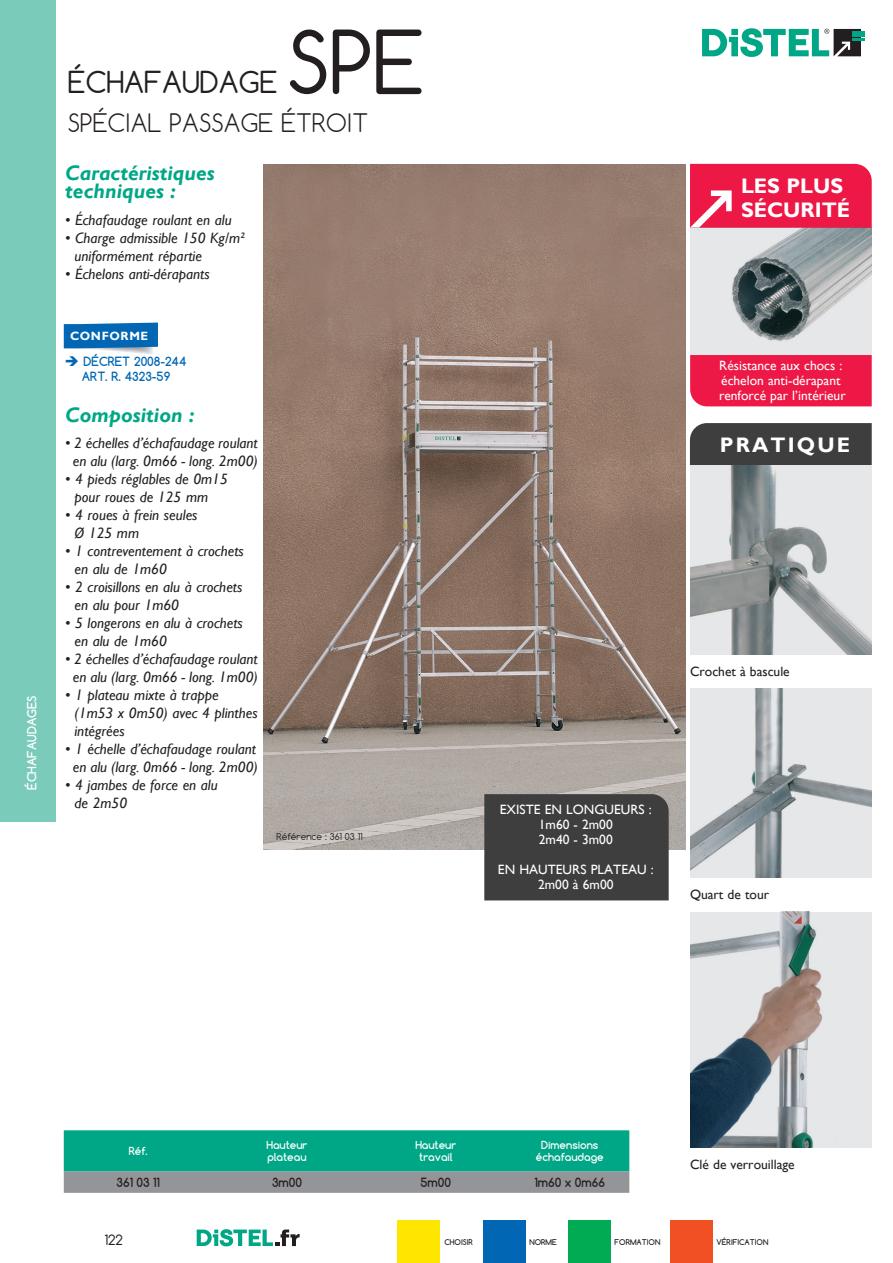
<style>
.page{position:relative;width:893px;height:1263px;background:#fff}
.page>*{position:absolute;margin:0;border:0;box-sizing:border-box;transform-origin:0 0}
.t1{font:82.65px "Comfortaa";color:#231f20}
.t2{font:28.5px "Comfortaa";color:#231f20}
.t3{font:300 24px "Comfortaa";color:#231f20}
.t4{font:italic 700 21px/18px "Gill Sans";color:#00a786}
.t5{font:700 21px/24px "Gill Sans";color:#fff}
.t6{font:700 21px "Gill Sans";letter-spacing:.1em;color:#fff}
.t7{font:italic 15px/18px "Gill Sans";color:#231f20}
.t8{font:13.5px/15px "Gill Sans";color:#fff;text-align:center}
.t9{font:13.5px "Gill Sans";color:#231f20}
.t10{font:13.5px "Comfortaa";color:#231f20}
.t11{font:700 12px/14.4px "Comfortaa";color:#0166b3;text-align:center}
.t12{font:700 12px "Comfortaa";color:#231f20}
.t13{font:700 12px "Comfortaa";color:#fff}
.t14{font:700 12px "Gill Sans";letter-spacing:.05em;color:#fff}
.t15{font:700 10.5px/12.6px "Comfortaa";color:#fff;text-align:center}
.t16{font:9px "Comfortaa";color:#231f20}
.t17{font:700 7.5px "Comfortaa";color:#231f20}
</style>
<div class="page">
<div style="left:398px;top:1220px;width:42px;height:43px;background:#ffe601"></div>
<div style="left:483px;top:1220px;width:42px;height:43px;background:#0166b3"></div>
<div style="left:568px;top:1220px;width:42px;height:43px;background:#00ab54"></div>
<div style="left:670px;top:1220px;width:42px;height:43px;background:#f05022"></div>
<div style="left:0;top:0;width:55px;height:822px;background:#7bcbbb"></div>
<svg style="left:702px;top:28px;width:163px;height:29px"></svg>
<svg style="left:197px;top:1229px;width:103px;height:17px"></svg>
<img style="left:263px;top:165px;width:422px;height:684px">
<div style="left:690px;top:355px;width:182px;height:51px;background:#ed1845"></div>
<div style="left:690px;top:164px;width:182px;height:64px;background:#ed1845"></div>
<svg style="left:690px;top:228px;width:182px;height:127px;background:#b4b9bb"></svg>
<div style="left:690px;top:423px;width:182px;height:43px;background:#3e3e3f"></div>
<svg style="left:690px;top:466px;width:182px;height:189px;background:#bbbfc0"></svg>
<svg style="left:690px;top:689px;width:182px;height:189px;background:#ced1d4"></svg>
<svg style="left:690px;top:912px;width:182px;height:235px;background:#b4b8bb"></svg>
<svg style="left:64px;top:323px;width:94px;height:31px;background:#3382be"></svg>
<svg style="left:64px;top:1130px;width:565px;height:63px;background:#34a18d"></svg>
<div style="left:484px;top:794px;width:185px;height:106px;background:#3e3e3f"></div>
<p class="t13" style="left:24px;top:790px;width:96px;rotate:-90deg">ÉCHAFAUDAGES</p>
<h2 class="t2" style="left:68px;top:64px;width:211px">ÉCHAFAUDAGE</h2>
<h1 class="t1" style="left:287px;top:10px;width:140px">SPE</h1>
<h3 class="t3" style="left:68px;top:108px;width:302px">SPÉCIAL PASSAGE ÉTROIT</h3>
<h3 class="t4" style="left:65px;top:164px;width:151px">Caractéristiques techniques :</h3>
<p class="t7" style="left:65px;top:211px;width:168px">• Échafaudage roulant en alu</p>
<p class="t7" style="left:74px;top:229px;width:172px;text-indent:-9px">• Charge admissible 150 Kg/m² uniformément répartie</p>
<p class="t7" style="left:65px;top:265px;width:146px">• Échelons anti-dérapants</p>
<p class="t14" style="left:70px;top:328px;width:80px">CONFORME</p>
<p class="t11" style="left:65px;top:354px;width:123px">➔ DÉCRET 2008-244<br>ART. R. 4323-59</p>
<h3 class="t4" style="left:65px;top:406px;width:131px">Composition :</h3>
<p class="t7" style="left:65px;top:435px;width:194px;text-align:center">• 2 échelles d’échafaudage roulant en alu (larg. 0m66 - long. 2m00)</p>
<p class="t7" style="left:74px;top:471px;width:155px;text-indent:-9px">• 4 pieds réglables de 0m15 pour roues de 125 mm</p>
<p class="t7" style="left:74px;top:507px;width:125px;text-indent:-9px">• 4 roues à frein seules<br>Ø 125 mm</p>
<p class="t7" style="left:74px;top:543px;width:171px;text-indent:-9px">• 1 contreventement à crochets en alu de 1m60</p>
<p class="t7" style="left:74px;top:579px;width:169px;text-indent:-9px">• 2 croisillons en alu à crochets en alu pour 1m60</p>
<p class="t7" style="left:74px;top:615px;width:170px;text-indent:-9px">• 5 longerons en alu à crochets en alu de 1m60</p>
<p class="t7" style="left:65px;top:651px;width:194px;text-align:center">• 2 échelles d’échafaudage roulant en alu (larg. 0m66 - long. 1m00)</p>
<p class="t7" style="left:74px;top:687px;width:185px;text-indent:-9px">• 1 plateau mixte à trappe (1m53 x 0m50) avec 4 plinthes intégrées</p>
<p class="t7" style="left:65px;top:741px;width:194px;text-align:center">• 1 échelle d’échafaudage roulant en alu (larg. 0m66 - long. 2m00)</p>
<p class="t7" style="left:74px;top:777px;width:145px;text-indent:-9px">• 4 jambes de force en alu de 2m50</p>
<p class="t16" style="left:276px;top:830px;width:88px">Référence : 361 03 11</p>
<h3 class="t5" style="left:741px;top:174px;width:111px">LES PLUS<br>SÉCURITÉ</h3>
<p class="t8" style="left:719px;top:359px;width:128px;text-align:left">Résistance aux chocs : échelon anti-dérapant renforcé par l’intérieur</p>
<h3 class="t6" style="left:720px;top:432px;width:132px">PRATIQUE</h3>
<p class="t9" style="left:690px;top:664px;width:101px">Crochet à bascule</p>
<p class="t8" style="left:500px;top:803px;width:153px">EXISTE EN LONGUEURS :<br>1m60 - 2m00<br>2m40 - 3m00</p>
<p class="t8" style="left:498px;top:863px;width:157px">EN HAUTEURS PLATEAU :<br>2m00 à 6m00</p>
<p class="t9" style="left:690px;top:887px;width:81px">Quart de tour</p>
<p class="t15" style="left:129px;top:1144px;width:20px">Réf.</p>
<p class="t15" style="left:267px;top:1138px;width:43px;text-align:left">Hauteur plateau</p>
<p class="t15" style="left:415px;top:1138px;width:43px">Hauteur travail</p>
<p class="t15" style="left:536px;top:1138px;width:70px">Dimensions échafaudage</p>
<p class="t12" style="left:117px;top:1175px;width:45px">361 03 11</p>
<p class="t12" style="left:272px;top:1175px;width:31px">3m00</p>
<p class="t12" style="left:421px;top:1175px;width:32px">5m00</p>
<p class="t12" style="left:535px;top:1175px;width:72px">1m60 x 0m66</p>
<p class="t9" style="left:690px;top:1156px;width:106px">Clé de verrouillage</p>
<p class="t10" style="left:104px;top:1232px;width:20px">122</p>
<p class="t17" style="left:444px;top:1237px;width:30px">CHOISIR</p>
<p class="t17" style="left:530px;top:1237px;width:29px">NORME</p>
<p class="t17" style="left:615px;top:1237px;width:47px">FORMATION</p>
<p class="t17" style="left:717px;top:1237px;width:53px">VÉRIFICATION</p>
</div>
